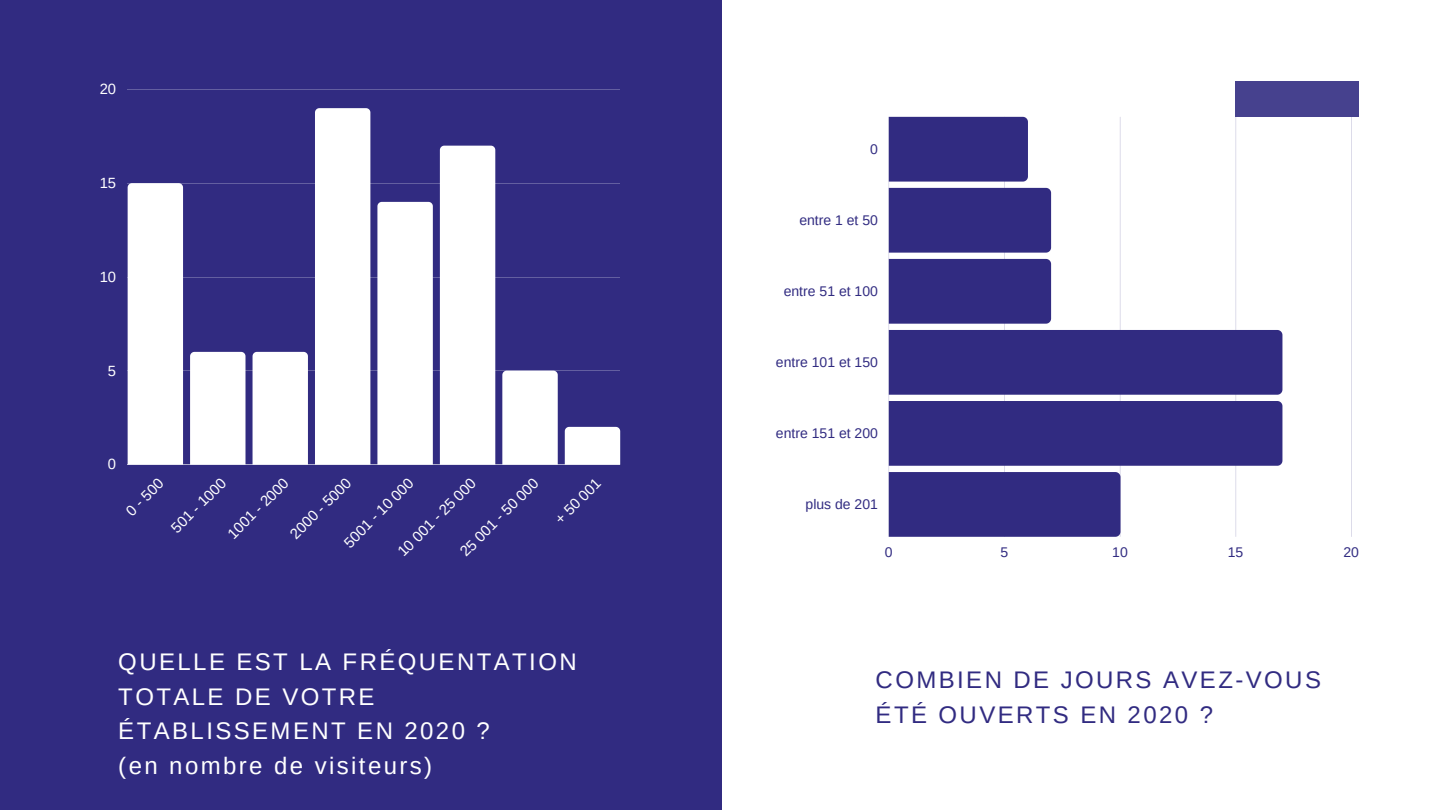
<style>
.page{position:relative;width:1440px;height:810px;background:#fff}
.page>*{position:absolute;margin:0;border:0;box-sizing:border-box;transform-origin:0 0}
.t1{font:24px/34.5px "Arimo";letter-spacing:.1em;color:#fff}
.t2{font:24px/34.5px "Arimo";letter-spacing:.1em;color:#312b81}
.t3{font:14.8px "Arimo";color:#fff}
.t4{font:14px "Arimo";color:#312b81}
</style>
<div class="page">
<div style="left:1236px;top:81px;width:123px;height:36px;background:#46418e"></div>
<div style="left:0;top:0;width:721px;height:810px;background:#312b81"></div>
<hr style="left:128px;top:89px;width:492px;height:1px;background:#fff">
<hr style="left:128px;top:183px;width:492px;height:1px;background:#fff">
<hr style="left:128px;top:277px;width:492px;height:1px;background:#fff">
<hr style="left:128px;top:371px;width:492px;height:1px;background:#fff">
<hr style="left:128px;top:464px;width:492px;height:1px;background:#fff">
<div style="left:128px;top:183px;width:55px;height:282px;background:#fff"></div>
<div style="left:190px;top:352px;width:56px;height:113px;background:#fff"></div>
<div style="left:253px;top:352px;width:55px;height:113px;background:#fff"></div>
<div style="left:315px;top:108px;width:55px;height:357px;background:#fff"></div>
<div style="left:377px;top:202px;width:56px;height:263px;background:#fff"></div>
<div style="left:440px;top:146px;width:55px;height:319px;background:#fff"></div>
<div style="left:502px;top:371px;width:56px;height:94px;background:#fff"></div>
<div style="left:565px;top:427px;width:55px;height:38px;background:#fff"></div>
<hr style="left:888px;top:117px;width:1px;height:420px;background:#312b81">
<hr style="left:1004px;top:117px;width:1px;height:420px;background:#312b81">
<hr style="left:1120px;top:117px;width:1px;height:420px;background:#312b81">
<hr style="left:1235px;top:117px;width:1px;height:420px;background:#312b81">
<hr style="left:1351px;top:117px;width:1px;height:420px;background:#312b81">
<div style="left:889px;top:117px;width:139px;height:65px;background:#312b81"></div>
<div style="left:889px;top:188px;width:162px;height:65px;background:#312b81"></div>
<div style="left:889px;top:259px;width:162px;height:65px;background:#312b81"></div>
<div style="left:889px;top:330px;width:393px;height:65px;background:#312b81"></div>
<div style="left:889px;top:401px;width:393px;height:65px;background:#312b81"></div>
<div style="left:889px;top:472px;width:232px;height:65px;background:#312b81"></div>
<p class="t3" style="left:100px;top:81px;width:18px">20</p>
<p class="t3" style="left:100px;top:175px;width:18px">15</p>
<p class="t3" style="left:100px;top:268px;width:18px">10</p>
<p class="t3" style="left:108px;top:362px;width:10px">5</p>
<p class="t3" style="left:108px;top:456px;width:10px">0</p>
<p class="t3" style="left:123px;top:507px;width:48px;rotate:-45deg">0 - 500</p>
<p class="t3" style="left:168px;top:525px;width:72px;rotate:-45deg">501 - 1000</p>
<p class="t3" style="left:224px;top:530px;width:80px;rotate:-45deg">1001 - 2000</p>
<p class="t3" style="left:287px;top:530px;width:80px;rotate:-45deg">2000 - 5000</p>
<p class="t3" style="left:341px;top:539px;width:93px;rotate:-45deg">5001 - 10 000</p>
<p class="t3" style="left:394px;top:548px;width:105px;rotate:-45deg">10 001 - 25 000</p>
<p class="t3" style="left:457px;top:548px;width:105px;rotate:-45deg">25 001 - 50 000</p>
<p class="t3" style="left:552px;top:516px;width:59px;rotate:-45deg">+ 50 001</p>
<p class="t1" style="left:118px;top:645px;width:460px">QUELLE EST LA FRÉQUENTATION<br>TOTALE DE VOTRE<br>ÉTABLISSEMENT EN 2020 ?</p>
<p class="t1" style="left:118px;top:748px;width:315px">(en nombre de visiteurs)</p>
<p class="t4" style="left:870px;top:141px;width:9px">0</p>
<p class="t4" style="left:799px;top:212px;width:80px">entre 1 et 50</p>
<p class="t4" style="left:784px;top:283px;width:96px">entre 51 et 100</p>
<p class="t4" style="left:776px;top:355px;width:103px">entre 101 et 150</p>
<p class="t4" style="left:776px;top:426px;width:103px">entre 151 et 200</p>
<p class="t4" style="left:806px;top:497px;width:74px">plus de 201</p>
<p class="t4" style="left:885px;top:544px;width:9px">0</p>
<p class="t4" style="left:1001px;top:544px;width:9px">5</p>
<p class="t4" style="left:1112px;top:544px;width:17px">10</p>
<p class="t4" style="left:1228px;top:544px;width:17px">15</p>
<p class="t4" style="left:1343px;top:544px;width:17px">20</p>
<p class="t2" style="left:876px;top:662px;width:447px">COMBIEN DE JOURS AVEZ-VOUS<br>ÉTÉ OUVERTS EN 2020 ?</p>
</div>
